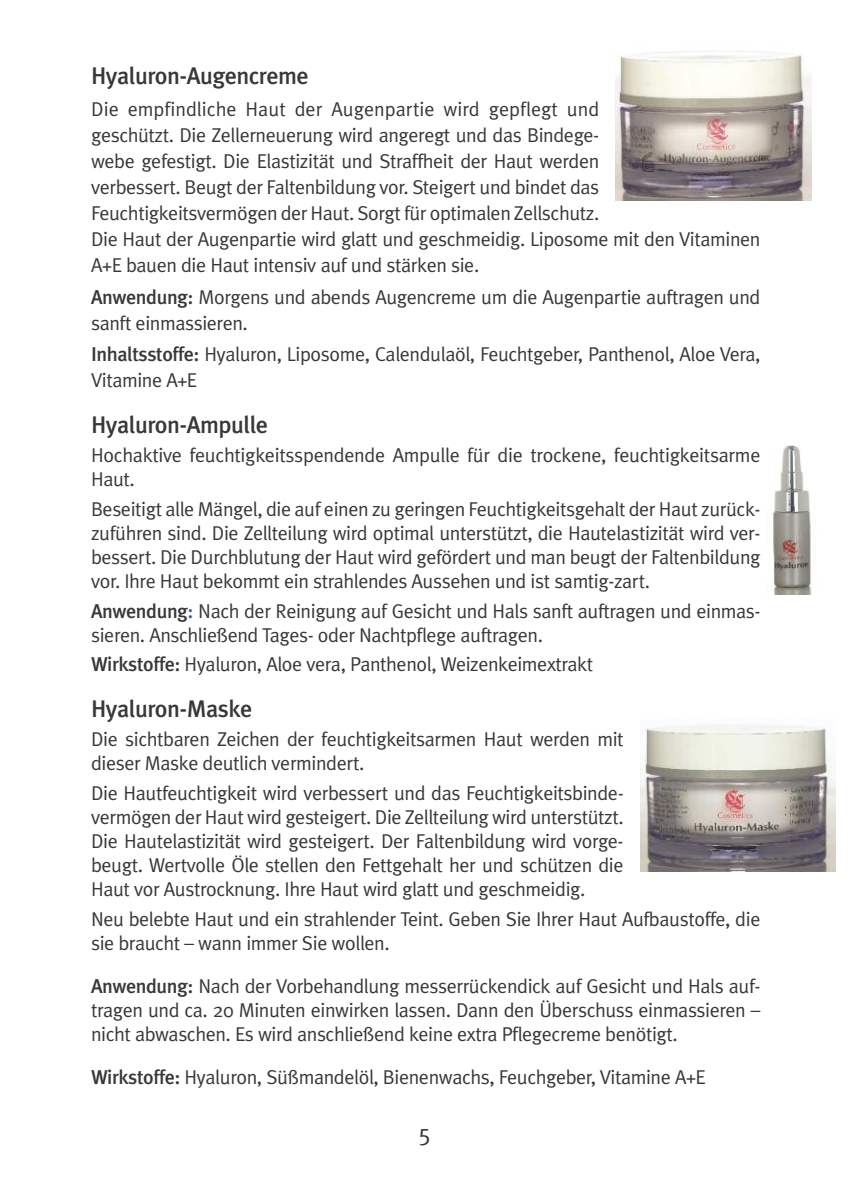
<style>
.page{position:relative;width:851px;height:1202px;background:#fff}
.page>*{position:absolute;margin:0;border:0;box-sizing:border-box;transform-origin:0 0}
.t1{font:500 24px "Meta Plus";letter-spacing:-.02em;color:#393839}
.t2{font:24px "Meta Plus Normal";color:#393839}
.t3{font:20px/24px "Meta Plus Normal";letter-spacing:-.02em;color:#393839}
.s1{font-family:"Meta Plus";font-weight:500}
.s2{font-family:"Meta Plus";font-weight:500;color:#3d57a2}
</style>
<div class="page">
<img style="left:771px;top:445px;width:41px;height:150px">
<img style="left:615px;top:51px;width:196px;height:149px">
<img style="left:640px;top:725px;width:195px;height:146px">
<p class="t1" style="left:91px;top:62px;width:219px">Hyaluron-Augencreme</p>
<p class="t3" style="left:91px;top:96px;width:670px;line-height:26px">Die empfindliche Haut der Augenpartie wird gepflegt und<br>geschützt. Die Zellerneuerung wird angeregt und das Bindege-<br>webe gefestigt. Die Elastizität und Straffheit der Haut werden<br>verbessert. Beugt der Faltenbildung vor. Steigert und bindet das Feuchtigkeitsvermögen der Haut. Sorgt für optimalen Zellschutz.<br>Die Haut der Augenpartie wird glatt und geschmeidig. Liposome mit den Vitaminen A+E bauen die Haut intensiv auf und stärken sie.</p>
<p class="t3" style="left:91px;top:284px;width:670px;line-height:26px"><span class="s1">Anwendung:</span> Morgens und abends Augencreme um die Augenpartie auftragen und sanft einmassieren.</p>
<p class="t3" style="left:91px;top:341px;width:670px;line-height:26px"><span class="s1">Inhaltsstoffe:</span> Hyaluron, Liposome, Calendulaöl, Feuchtgeber, Panthenol, Aloe Vera,<br>Vitamine A+E</p>
<p class="t1" style="left:91px;top:410px;width:178px">Hyaluron-Ampulle</p>
<p class="t3" style="left:91px;top:443px;width:670px">Hochaktive feuchtigkeitsspendende Ampulle für die trockene, feuchtigkeitsarme<br>Haut.</p>
<p class="t3" style="left:91px;top:497px;width:670px;text-align:justify">Beseitigt alle Mängel, die auf einen zu geringen Feuchtigkeitsgehalt der Haut zurück&shy;zuführen sind. Die Zellteilung wird optimal unterstützt, die Hautelastizität wird ver&shy;bessert. Die Durchblutung der Haut wird gefördert und man beugt der Faltenbildung vor. Ihre Haut bekommt ein strahlendes Aussehen und ist samtig-zart.</p>
<p class="t3" style="left:91px;top:599px;width:670px"><span class="s1">Anwendung</span><span class="s2">:</span> Nach der Reinigung auf Gesicht und Hals sanft auftragen und einmas&shy;sieren. Anschließend Tages- oder Nachtpflege auftragen.</p>
<p class="t3" style="left:91px;top:652px;width:503px"><span class="s1">Wirkstoffe:</span> Hyaluron, Aloe vera, Panthenol, Weizenkeimextrakt</p>
<p class="t1" style="left:91px;top:694px;width:163px">Hyaluron-Maske</p>
<p class="t3" style="left:91px;top:727px;width:534px">Die sichtbaren Zeichen der feuchtigkeitsarmen Haut werden mit dieser Maske deutlich vermindert.</p>
<p class="t3" style="left:91px;top:781px;width:534px;text-align:justify">Die Hautfeuchtigkeit wird verbessert und das Feuchtigkeitsbinde&shy;vermögen der Haut wird gesteigert. Die Zellteilung wird unterstützt.<br>Die Hautelastizität wird gesteigert. Der Faltenbildung wird vorge&shy;beugt. Wertvolle Öle stellen den Fettgehalt her und schützen die Haut vor Austrocknung. Ihre Haut wird glatt und geschmeidig.</p>
<p class="t3" style="left:91px;top:907px;width:670px">Neu belebte Haut und ein strahlender Teint. Geben Sie Ihrer Haut Aufbaustoffe, die sie braucht – wann immer Sie wollen.</p>
<p class="t3" style="left:91px;top:974px;width:670px;text-align:justify"><span class="s1">Anwendung:</span> Nach der Vorbehandlung messerrückendick auf Gesicht und Hals auf&shy;tragen und ca. 20 Minuten einwirken lassen. Dann den Überschuss einmassieren – nicht abwaschen. Es wird anschließend keine extra Pflegecreme benötigt.</p>
<p class="t3" style="left:91px;top:1065px;width:616px"><span class="s1">Wirkstoffe:</span> Hyaluron, Süßmandelöl, Bienenwachs, Feuchgeber, Vitamine A+E</p>
<p class="t2" style="left:418px;top:1119px;width:14px">5</p>
</div>
